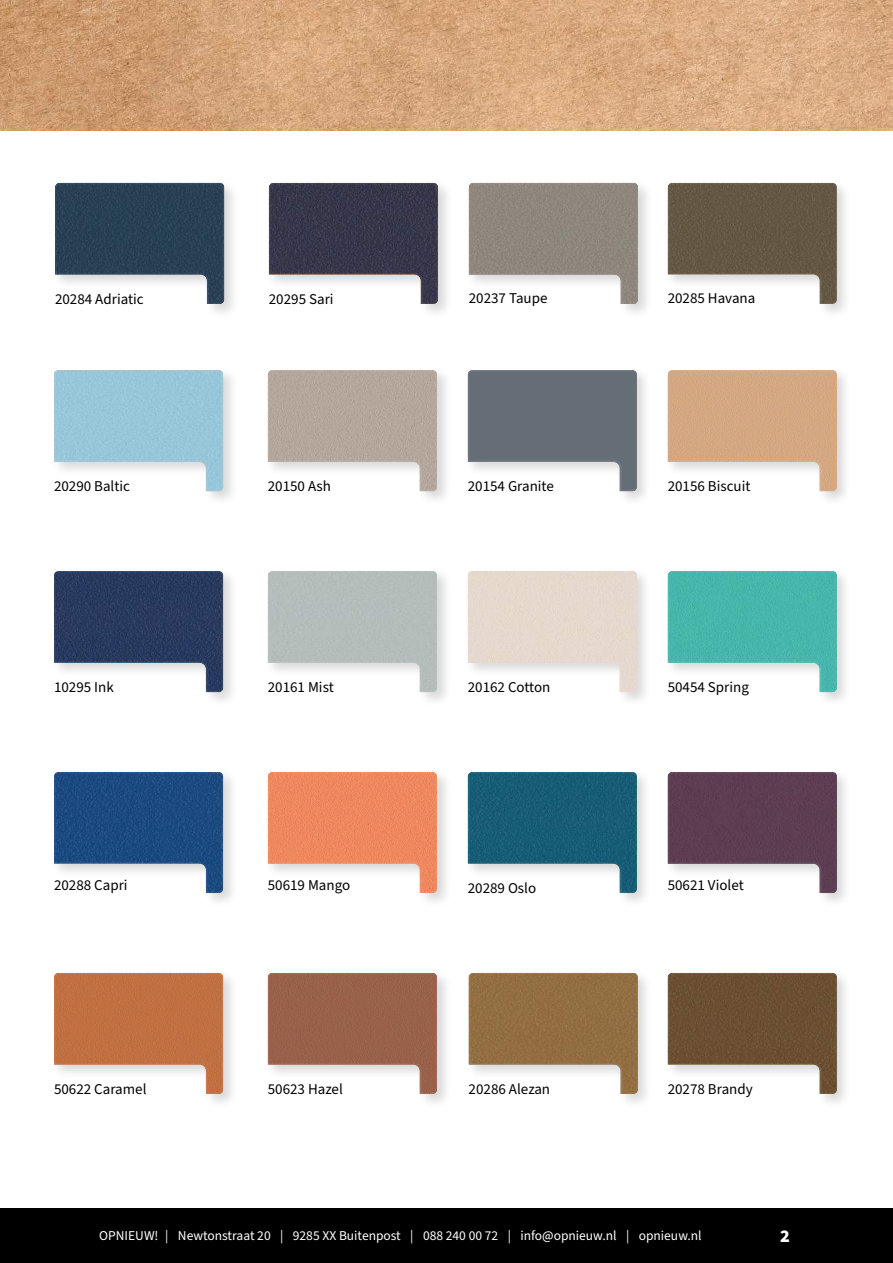
<style>
.page{position:relative;width:893px;height:1263px;background:#fff}
.page>*{position:absolute;margin:0;border:0;box-sizing:border-box;transform-origin:0 0}
.t1{font:900 18px "Source Sans Pro";color:#fff}
.t2{font:15px "Source Sans Pro";color:#000}
.t3{font:13.5px "Source Sans Pro";color:#fff}
</style>
<div class="page">
<img style="left:0;top:0;width:893px;height:131px">
<div style="left:0;top:1209px;width:893px;height:54px;background:#000"></div>
<div style="left:665px;top:367px;width:187px;height:139px;background:#000;opacity:.15"></div>
<svg style="left:667px;top:370px;width:171px;height:124px;fill:#d5a984"></svg>
<div style="left:265px;top:367px;width:187px;height:139px;background:#000;opacity:.15"></div>
<svg style="left:267px;top:370px;width:172px;height:124px;fill:#b6a89d"></svg>
<div style="left:465px;top:568px;width:187px;height:139px;background:#000;opacity:.15"></div>
<svg style="left:467px;top:571px;width:172px;height:124px;fill:#e6d9cf"></svg>
<div style="left:51px;top:970px;width:187px;height:139px;background:#000;opacity:.15"></div>
<svg style="left:53px;top:972px;width:172px;height:125px;fill:#c27144"></svg>
<div style="left:265px;top:568px;width:187px;height:139px;background:#000;opacity:.15"></div>
<svg style="left:266px;top:571px;width:173px;height:124px;fill:#b5bebb"></svg>
<div style="left:465px;top:367px;width:187px;height:139px;background:#000;opacity:.15"></div>
<svg style="left:466px;top:370px;width:173px;height:124px;fill:#656e77"></svg>
<div style="left:265px;top:970px;width:187px;height:139px;background:#000;opacity:.15"></div>
<svg style="left:266px;top:972px;width:173px;height:125px;fill:#9b634c"></svg>
<div style="left:51px;top:568px;width:187px;height:139px;background:#000;opacity:.15"></div>
<svg style="left:54px;top:571px;width:171px;height:124px;fill:#2b3c61"></svg>
<div style="left:51px;top:769px;width:187px;height:139px;background:#000;opacity:.15"></div>
<svg style="left:53px;top:771px;width:173px;height:125px;fill:#1e4c83"></svg>
<div style="left:665px;top:769px;width:187px;height:139px;background:#000;opacity:.15"></div>
<svg style="left:667px;top:771px;width:172px;height:125px;fill:#5f3e53"></svg>
<div style="left:51px;top:367px;width:187px;height:139px;background:#000;opacity:.15"></div>
<svg style="left:53px;top:370px;width:172px;height:124px;fill:#99c8da"></svg>
<div style="left:465px;top:769px;width:187px;height:139px;background:#000;opacity:.15"></div>
<svg style="left:466px;top:771px;width:173px;height:125px;fill:#1a5e78"></svg>
<div style="left:265px;top:769px;width:187px;height:139px;background:#000;opacity:.15"></div>
<svg style="left:266px;top:771px;width:173px;height:125px;fill:#f08a62"></svg>
<div style="left:665px;top:568px;width:187px;height:139px;background:#000;opacity:.15"></div>
<svg style="left:666px;top:571px;width:173px;height:124px;fill:#49b8ae"></svg>
<div style="left:665px;top:180px;width:187px;height:139px;background:#000;opacity:.15"></div>
<svg style="left:667px;top:182px;width:172px;height:125px;fill:#665946"></svg>
<div style="left:466px;top:180px;width:187px;height:139px;background:#000;opacity:.15"></div>
<svg style="left:468px;top:182px;width:172px;height:125px;fill:#91887f"></svg>
<div style="left:52px;top:180px;width:187px;height:139px;background:#000;opacity:.15"></div>
<svg style="left:54px;top:182px;width:172px;height:125px;fill:#2b4256"></svg>
<div style="left:266px;top:180px;width:187px;height:139px;background:#000;opacity:.15"></div>
<svg style="left:268px;top:182px;width:172px;height:125px;fill:#3b3a4d"></svg>
<div style="left:466px;top:970px;width:187px;height:139px;background:#000;opacity:.15"></div>
<svg style="left:467px;top:972px;width:173px;height:125px;fill:#947044"></svg>
<div style="left:665px;top:970px;width:187px;height:139px;background:#000;opacity:.15"></div>
<svg style="left:666px;top:972px;width:173px;height:125px;fill:#6e5034"></svg>
<p class="t2" style="left:55px;top:293px;width:90px">20284 Adriatic</p>
<p class="t2" style="left:269px;top:293px;width:66px">20295 Sari</p>
<p class="t2" style="left:469px;top:292px;width:80px">20237 Taupe</p>
<p class="t2" style="left:668px;top:292px;width:89px">20285 Havana</p>
<p class="t2" style="left:54px;top:480px;width:78px">20290 Baltic</p>
<p class="t2" style="left:268px;top:480px;width:65px">20150 Ash</p>
<p class="t2" style="left:468px;top:480px;width:88px">20154 Granite</p>
<p class="t2" style="left:668px;top:480px;width:84px">20156 Biscuit</p>
<p class="t2" style="left:54px;top:681px;width:61px">10295 Ink</p>
<p class="t2" style="left:268px;top:681px;width:67px">20161 Mist</p>
<p class="t2" style="left:468px;top:681px;width:84px">20162 Cotton</p>
<p class="t2" style="left:668px;top:681px;width:83px">50454 Spring</p>
<p class="t2" style="left:54px;top:879px;width:75px">20288 Capri</p>
<p class="t2" style="left:468px;top:882px;width:70px">20289 Oslo</p>
<p class="t2" style="left:268px;top:879px;width:84px">50619 Mango</p>
<p class="t2" style="left:668px;top:879px;width:78px">50621 Violet</p>
<p class="t2" style="left:54px;top:1083px;width:94px">50622 Caramel</p>
<p class="t2" style="left:268px;top:1083px;width:77px">50623 Hazel</p>
<p class="t2" style="left:469px;top:1083px;width:83px">20286 Alezan</p>
<p class="t2" style="left:668px;top:1083px;width:87px">20278 Brandy</p>
<p class="t3" style="left:99px;top:1230px;width:604px">OPNIEUW! | Newtonstraat 20 | 9285 XX Buitenpost | 088 240 00 72 | info@opnieuw.nl | opnieuw.nl</p>
<p class="t1" style="left:780px;top:1225px;width:11px">2</p>
</div>
